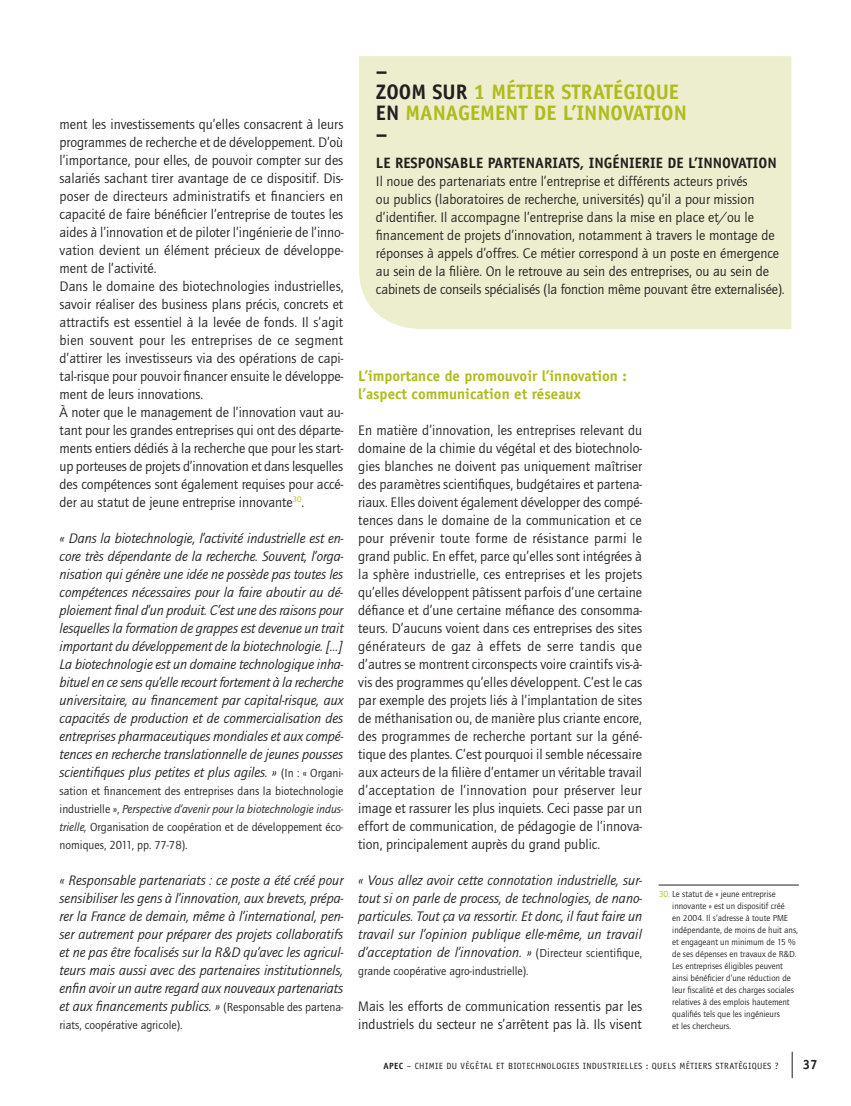
<style>
.page{position:relative;width:851px;height:1106px;background:#fff}
.page>*{position:absolute;margin:0;border:0;box-sizing:border-box;transform-origin:0 0}
.t1{font:700 21px/21px "Officina Sans";color:#b0bb1d}
.t2{font:700 15px/18px "Officina Sans";color:#b0bb1d}
.t3{font:700 15px "Officina Sans";color:#231f20}
.t4{font:14.25px/18px "Quay Itc T";color:#231f20}
.t5{font:italic 14.25px/18px "Quay Itc T";letter-spacing:-.005em;color:#231f20;text-align:justify}
.t6{font:700 13.5px "Officina Sans";color:#231f20}
.t7{font:12px/18px "Quay Itc T";color:#231f20;text-align:justify}
.t8{font:9px/12px "Quay Itc T";color:#231f20}
.t9{font:9px "Officina Sans";letter-spacing:.04em;color:#231f20}
.s1{font-style:normal;font-size:12px}
.s2{font-style:italic}
.s3{color:#231f20}
.s4{color:#b0bb1d}
.s5{font-weight:700}
</style>
<div class="page">
<svg style="left:791px;top:1051px;width:1px;height:27px"></svg>
<div style="left:359px;top:56px;width:432px;height:273px;background:#eceece"></div>
<hr style="left:658px;top:884px;width:140px;height:1px;background:#231f20">
<p class="t4" style="left:60px;top:115px;width:285px">ment les investissements qu’elles consacrent à leurs programmes de recherche et de développement. D’où l’importance, pour elles, de pouvoir compter sur des salariés sachant tirer avantage de ce dispositif. Dis&shy;poser de directeurs administratifs et financiers en capacité de faire bénéficier l’entreprise de toutes les aides à l’innovation et de piloter l’ingénierie de l’inno&shy;vation devient un élément précieux de développe&shy;ment de l’activité.<br>Dans le domaine des biotechnologies industrielles, savoir réaliser des business plans précis, concrets et attractifs est essentiel à la levée de fonds. Il s’agit bien souvent pour les entreprises de ce segment d’attirer les investisseurs via des opérations de capi&shy;tal-risque pour pouvoir financer ensuite le développe&shy;ment de leurs innovations.<br>À noter que le management de l’innovation vaut au&shy;tant pour les grandes entreprises qui ont des départe&shy;ments entiers dédiés à la recherche que pour les start&shy;up porteuses de projets d’innovation et dans lesquelles des compétences sont également requises pour accé&shy;der au statut de jeune entreprise innovante<sup>30</sup>.</p>
<p class="t5" style="left:60px;top:529px;width:285px">« Dans la biotechnologie, l’activité industrielle est en&shy;core très dépendante de la recherche. Souvent, l’orga&shy;nisation qui génère une idée ne possède pas toutes les compétences nécessaires pour la faire aboutir au dé&shy;ploiement final d’un produit. C’est une des raisons pour lesquelles la formation de grappes est devenue un trait important du développement de la biotechnologie. […] La biotechnologie est un domaine technologique inha&shy;bituel en ce sens qu’elle recourt fortement à la recherche universitaire, au financement par capital-risque, aux capacités de production et de commercialisation des entreprises pharmaceutiques mondiales et aux compé&shy;tences en recherche translationnelle de jeunes pousses scientifiques plus petites et plus agiles. » <span class="s1">(In : « Organi-</span></p>
<p class="t7" style="left:60px;top:781px;width:285px">sation et financement des entreprises dans la biotechnologie industrielle », <span class="s2">Perspective d’avenir pour la biotechnologie indus&shy;trielle,</span> Organisation de coopération et de développement éco&shy;nomiques, 2011, pp. 77-78).</p>
<p class="t5" style="left:60px;top:871px;width:285px">« Responsable partenariats : ce poste a été créé pour sensibiliser les gens à l’innovation, aux brevets, prépa&shy;rer la France de demain, même à l’international, pen&shy;ser autrement pour préparer des projets collaboratifs et ne pas être focalisés sur la R&amp;D qu’avec les agricul&shy;teurs mais aussi avec des partenaires institutionnels, enfin avoir un autre regard aux nouveaux partenariats et aux financements publics. » <span class="s1">(Responsable des partena-</span></p>
<p class="t7" style="left:60px;top:1015px;width:124px">riats, coopérative agricole).</p>
<h1 class="t1" style="left:376px;top:60px;width:312px"><span class="s3">–<br>ZOOM SUR</span> 1 MÉTIER STRATÉGIQUE<br><span class="s3">EN</span> MANAGEMENT DE L’INNOVATION <span class="s3">–</span></h1>
<p class="t3" style="left:376px;top:154px;width:402px">LE RESPONSABLE PARTENARIATS, INGÉNIERIE DE L’INNOVATION</p>
<p class="t4" style="left:376px;top:172px;width:410px">Il noue des partenariats entre l’entreprise et différents acteurs privés<br>ou publics (laboratoires de recherche, universités) qu’il a pour mission d’identifier. Il accompagne l’entreprise dans la mise en place et/ou le financement de projets d’innovation, notamment à travers le montage de réponses à appels d’offres. Ce métier correspond à un poste en émergence au sein de la filière. On le retrouve au sein des entreprises, ou au sein de cabinets de conseils spécialisés (la fonction même pouvant être externalisée).</p>
<p class="t2" style="left:358px;top:366px;width:270px">L’IMPORTANCE DE PROMOUVOIR L’INNOVATION :<br>L’ASPECT COMMUNICATION ET RÉSEAUX</p>
<p class="t4" style="left:358px;top:421px;width:285px;text-align:justify">En matière d’innovation, les entreprises relevant du domaine de la chimie du végétal et des biotechnolo&shy;gies blanches ne doivent pas uniquement maîtriser des paramètres scientifiques, budgétaires et partena&shy;riaux. Elles doivent également développer des compé&shy;tences dans le domaine de la communication et ce pour prévenir toute forme de résistance parmi le grand public. En effet, parce qu’elles sont intégrées à la sphère industrielle, ces entreprises et les projets qu’elles développent pâtissent parfois d’une certaine défiance et d’une certaine méfiance des consomma&shy;teurs. D’aucuns voient dans ces entreprises des sites générateurs de gaz à effets de serre tandis que d’autres se montrent circonspects voire craintifs vis-à&shy;vis des programmes qu’elles développent. C’est le cas par exemple des projets liés à l’implantation de sites de méthanisation ou, de manière plus criante encore, des programmes de recherche portant sur la géné&shy;tique des plantes. C’est pourquoi il semble nécessaire aux acteurs de la filière d’entamer un véritable travail d’acceptation de l’innovation pour préserver leur image et rassurer les plus inquiets. Ceci passe par un effort de communication, de pédagogie de l’innova&shy;tion, principalement auprès du grand public.</p>
<p class="t5" style="left:358px;top:871px;width:285px">« Vous allez avoir cette connotation industrielle, sur&shy;tout si on parle de process, de technologies, de nano&shy;particules. Tout ça va ressortir. Et donc, il faut faire un travail sur l’opinion publique elle-même, un travail d’acceptation de l’innovation. » <span class="s1">(Directeur scientifique,</span></p>
<p class="t7" style="left:358px;top:961px;width:172px">grande coopérative agro-industrielle).</p>
<p class="t4" style="left:358px;top:997px;width:285px">Mais les efforts de communication ressentis par les industriels du secteur ne s’arrêtent pas là. Ils visent</p>
<p class="t8" style="left:672px;top:888px;width:127px;text-indent:-14px"><span class="s4">30.</span> Le statut de « jeune entreprise innovante » est un dispositif créé<br>en 2004. Il s’adresse à toute PME indépendante, de moins de huit ans, et engageant un minimum de 15 % de ses dépenses en travaux de R&amp;D.<br>Les entreprises éligibles peuvent ainsi bénéficier d’une réduction de leur fiscalité et des charges sociales relatives à des emplois hautement qualifiés tels que les ingénieurs<br>et les chercheurs.</p>
<p class="t9" style="left:383px;top:1060px;width:396px"><span class="s5">APEC</span> – CHIMIE DU VÉGÉTAL ET BIOTECHNOLOGIES INDUSTRIELLES : QUELS MÉTIERS STRATÉGIQUES ?</p>
<p class="t6" style="left:802px;top:1055px;width:17px">37</p>
</div>
